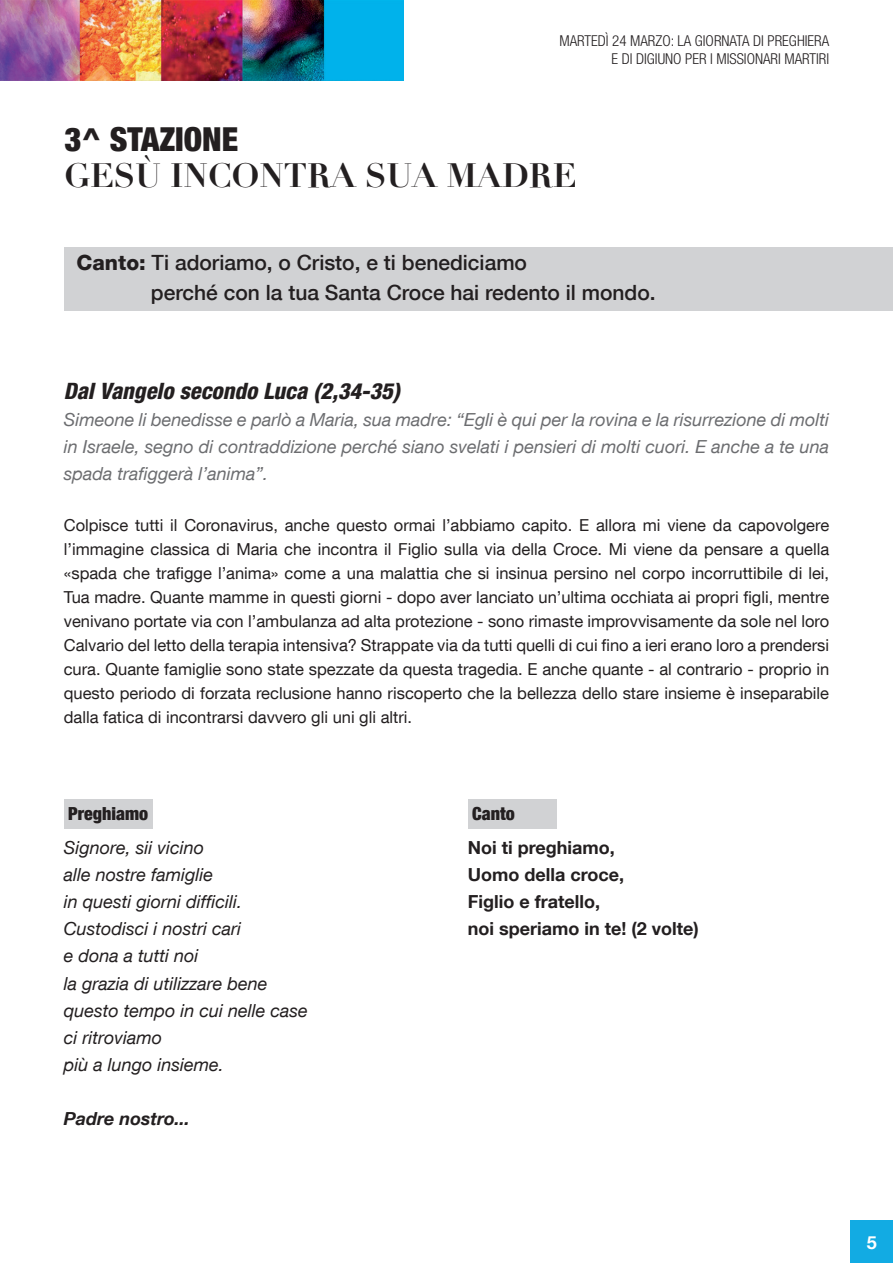
<style>
.page{position:relative;width:893px;height:1263px;background:#fff}
.page>*{position:absolute;margin:0;border:0;box-sizing:border-box;transform-origin:0 0}
.t1{font:700 33px "Didot";color:#231f20}
.t2{font:900 condensed 33px "Helvetica Neue LT Com";color:#231f20}
.t3{font:italic 800 condensed 22.5px "Helvetica Neue LT Com";color:#231f20}
.t4{font:500 21px/30px "Helvetica Neue LT Com";color:#231f20}
.t5{font:italic 18px/27px "Helvetica Neue LT Com";color:#6c6d70;text-align:justify}
.t6{font:italic 18px/27px "Helvetica Neue LT Com";color:#231f20}
.t7{font:700 18px/27px "Helvetica Neue LT Com";color:#231f20}
.t8{font:900 condensed 18px "Helvetica Neue LT Com";color:#231f20}
.t9{font:italic 700 18px "Helvetica Neue LT Com";color:#231f20}
.t10{font:700 18px "Helvetica Neue LT Com";color:#fff}
.t11{font:16.5px/24px "Helvetica Neue LT Com";color:#231f20;text-align:justify}
.t12{font:300 condensed 15px/18px "Helvetica Neue LT Com";color:#231f20;text-align:right}
.s1{font-weight:800}
</style>
<div class="page">
<img style="left:0;top:0;width:404px;height:81px">
<div style="left:850px;top:1220px;width:43px;height:43px;background:#12abe3"></div>
<div style="left:64px;top:247px;width:829px;height:64px;background:#d1d2d4"></div>
<div style="left:64px;top:799px;width:89px;height:29px;background:#d1d2d4"></div>
<div style="left:468px;top:799px;width:89px;height:29px;background:#d1d2d4"></div>
<p class="t12" style="left:559px;top:31px;width:271px">MARTEDÌ 24 MARZO: LA GIORNATA DI PREGHIERA<br>E DI DIGIUNO PER I MISSIONARI MARTIRI</p>
<h1 class="t2" style="left:64px;top:120px;width:175px">3^ STAZIONE</h1>
<h1 class="t1" style="left:64px;top:155px;width:514px">GESÙ INCONTRA SUA MADRE</h1>
<p class="t4" style="left:151px;top:247px;width:506px;text-indent:-74px"><span class="s1">Canto:</span> Ti adoriamo, o Cristo, e ti benediciamo<br>perché con la tua Santa Croce hai redento il mondo.</p>
<h2 class="t3" style="left:64px;top:377px;width:338px">Dal Vangelo secondo Luca (2,34-35)</h2>
<p class="t5" style="left:64px;top:405px;width:767px">Simeone li benedisse e parlò a Maria, sua madre: “Egli è qui per la rovina e la risurrezione di molti in Israele, segno di contraddizione perché siano svelati i pensieri di molti cuori. E anche a te una spada trafiggerà l’anima”.</p>
<p class="t11" style="left:64px;top:512px;width:767px">Colpisce tutti il Coronavirus, anche questo ormai l’abbiamo capito. E allora mi viene da capovolgere l’immagine classica di Maria che incontra il Figlio sulla via della Croce. Mi viene da pensare a quella «spada che trafigge l’anima» come a una malattia che si insinua persino nel corpo incorruttibile di lei, Tua madre. Quante mamme in questi giorni - dopo aver lanciato un’ultima occhiata ai propri figli, mentre venivano portate via con l’ambulanza ad alta protezione - sono rimaste improvvisamente da sole nel loro Calvario del letto della terapia intensiva? Strappate via da tutti quelli di cui fino a ieri erano loro a prendersi cura. Quante famiglie sono state spezzate da questa tragedia. E anche quante - al contrario - proprio in questo periodo di forzata reclusione hanno riscoperto che la bellezza dello stare insieme è inseparabile dalla fatica di incontrarsi davvero gli uni gli altri.</p>
<p class="t8" style="left:68px;top:803px;width:82px">Preghiamo</p>
<p class="t8" style="left:472px;top:803px;width:44px">Canto</p>
<p class="t7" style="left:468px;top:834px;width:232px">Noi ti preghiamo,<br>Uomo della croce,<br>Figlio e fratello,<br>noi speriamo in te! (2 volte)</p>
<p class="t6" style="left:64px;top:834px;width:246px">Signore, sii vicino<br>alle nostre famiglie<br>in questi giorni difficili.<br>Custodisci i nostri cari<br>e dona a tutti noi<br>la grazia di utilizzare bene questo tempo in cui nelle case ci ritroviamo<br>più a lungo insieme.</p>
<p class="t9" style="left:64px;top:1107px;width:128px">Padre nostro...</p>
<p class="t10" style="left:867px;top:1231px;width:12px">5</p>
</div>
